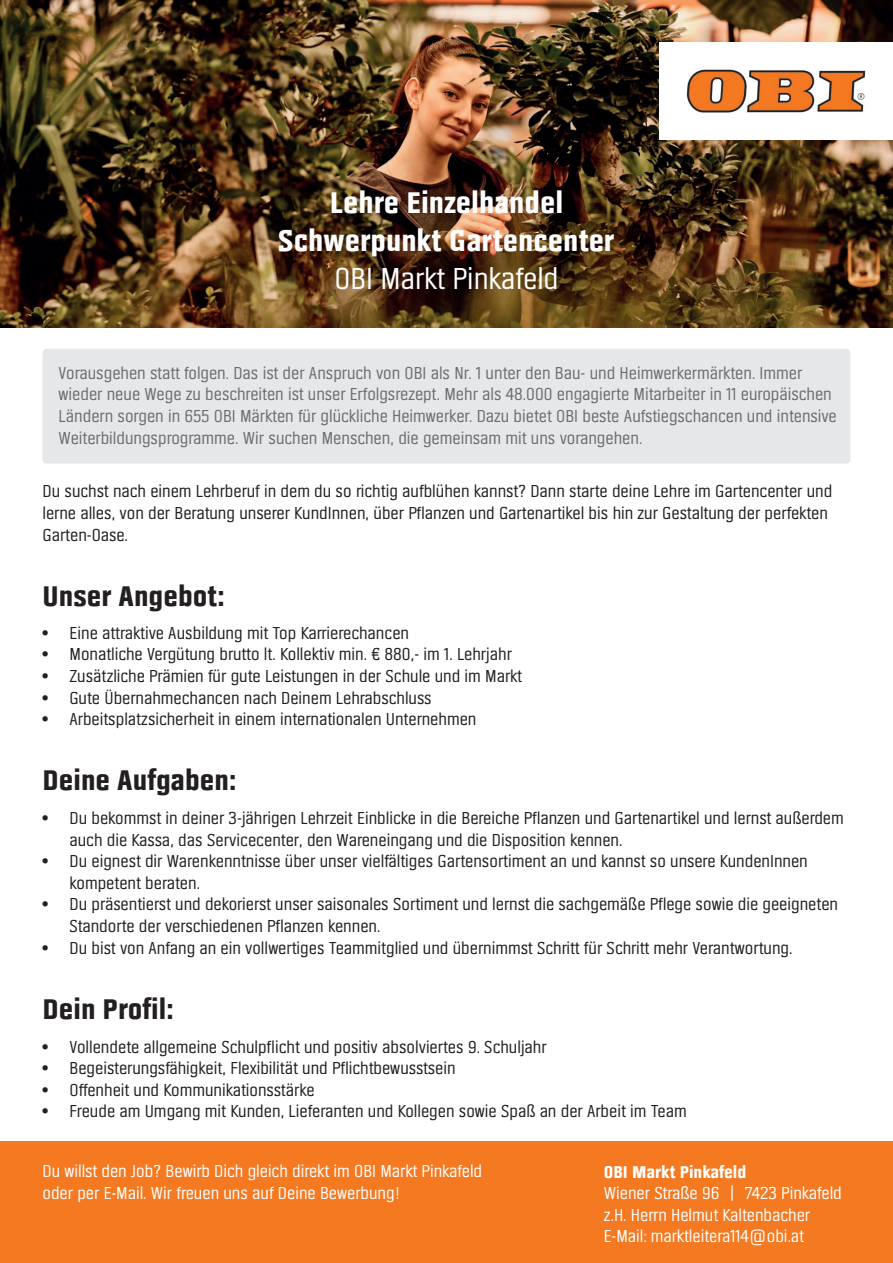
<style>
.page{position:relative;width:893px;height:1263px;background:#fff}
.page>*{position:absolute;margin:0;border:0;box-sizing:border-box;transform-origin:0 0}
.t1{font:700 31.5px/37.8px "Obi Sans ML";color:#fff;text-align:center}
.t2{font:31.5px "Obi Sans ML";color:#fff}
.t3{font:700 30px "Obi Sans ML";color:#231f20}
.t4{font:18px/21.6px "Obi Sans ML";color:#231f20}
.t5{font:18px/21.6px "Obi Sans ML";color:#6c6d70}
.t6{font:18px/21.6px "Obi Sans ML";color:#fff}
.t7{font:700 18px "Obi Sans ML";color:#fff}
</style>
<div class="page">
<div style="left:0;top:1142px;width:893px;height:121px;background:#f47921"></div>
<img style="left:0;top:0;width:893px;height:327px">
<div style="left:43px;top:349px;width:807px;height:114px;background:#e6e7e9;border-radius:4px"></div>
<h1 class="t1" style="left:278px;top:184px;width:338px">Lehre Einzelhandel<br>Schwerpunkt Gartencenter</h1>
<h1 class="t2" style="left:334px;top:262px;width:226px">OBI Markt Pinkafeld</h1>
<p class="t5" style="left:59px;top:362px;width:780px">Vorausgehen statt folgen. Das ist der Anspruch von OBI als Nr. 1 unter den Bau- und Heimwerkermärkten. Immer wieder neue Wege zu beschreiten ist unser Erfolgsrezept. Mehr als 48.000 engagierte Mitarbeiter in 11 europäischen Ländern sorgen in 655 OBI Märkten für glückliche Heimwerker. Dazu bietet OBI beste Aufstiegschancen und intensive Weiterbildungsprogramme. Wir suchen Menschen, die gemeinsam mit uns vorangehen.</p>
<p class="t4" style="left:43px;top:481px;width:791px">Du suchst nach einem Lehrberuf in dem du so richtig aufblühen kannst? Dann starte deine Lehre im Gartencenter und lerne alles, von der Beratung unserer KundInnen, über Pflanzen und Gartenartikel bis hin zur Gestaltung der perfekten<br>Garten-Oase.</p>
<h2 class="t3" style="left:43px;top:579px;width:184px">Unser Angebot:</h2>
<p class="t4" style="left:43px;top:622px;width:368px">• Eine attraktive Ausbildung mit Top Karrierechancen</p>
<p class="t4" style="left:43px;top:644px;width:471px">• Monatliche Vergütung brutto lt. Kollektiv min. € 880,- im 1. Lehrjahr</p>
<p class="t4" style="left:43px;top:666px;width:481px">• Zusätzliche Prämien für gute Leistungen in der Schule und im Markt</p>
<p class="t4" style="left:43px;top:687px;width:391px">• Gute Übernahmechancen nach Deinem Lehrabschluss</p>
<p class="t4" style="left:43px;top:709px;width:435px">• Arbeitsplatzsicherheit in einem internationalen Unternehmen</p>
<h2 class="t3" style="left:43px;top:763px;width:195px">Deine Aufgaben:</h2>
<p class="t4" style="left:70px;top:808px;width:776px;text-indent:-27px">• Du bekommst in deiner 3-jährigen Lehrzeit Einblicke in die Bereiche Pflanzen und Gartenartikel und lernst außerdem auch die Kassa, das Servicecenter, den Wareneingang und die Disposition kennen.</p>
<p class="t4" style="left:70px;top:851px;width:740px;text-indent:-27px">• Du eignest dir Warenkenntnisse über unser vielfältiges Gartensortiment an und kannst so unsere KundenInnen kompetent beraten.</p>
<p class="t4" style="left:70px;top:894px;width:770px;text-indent:-27px">• Du präsentierst und dekorierst unser saisonales Sortiment und lernst die sachgemäße Pflege sowie die geeigneten<br>Standorte der verschiedenen Pflanzen kennen.</p>
<p class="t4" style="left:43px;top:937px;width:751px">• Du bist von Anfang an ein vollwertiges Teammitglied und übernimmst Schritt für Schritt mehr Verantwortung.</p>
<h2 class="t3" style="left:43px;top:991px;width:133px">Dein Profil:</h2>
<p class="t4" style="left:43px;top:1036px;width:506px">• Vollendete allgemeine Schulpflicht und positiv absolviertes 9. Schuljahr</p>
<p class="t4" style="left:43px;top:1058px;width:415px">• Begeisterungsfähigkeit, Flexibilität und Pflichtbewusstsein</p>
<p class="t4" style="left:43px;top:1079px;width:274px">• Offenheit und Kommunikationsstärke</p>
<p class="t4" style="left:43px;top:1101px;width:646px">• Freude am Umgang mit Kunden, Lieferanten und Kollegen sowie Spaß an der Arbeit im Team</p>
<p class="t6" style="left:43px;top:1160px;width:441px">Du willst den Job? Bewirb Dich gleich direkt im OBI Markt Pinkafeld oder per E-Mail. Wir freuen uns auf Deine Bewerbung!</p>
<p class="t7" style="left:604px;top:1161px;width:144px">OBI Markt Pinkafeld</p>
<p class="t6" style="left:604px;top:1183px;width:240px">Wiener Straße 96 | 7423 Pinkafeld z.H. Herrn Helmut Kaltenbacher<br>E-Mail: marktleitera114@obi.at</p>
</div>
